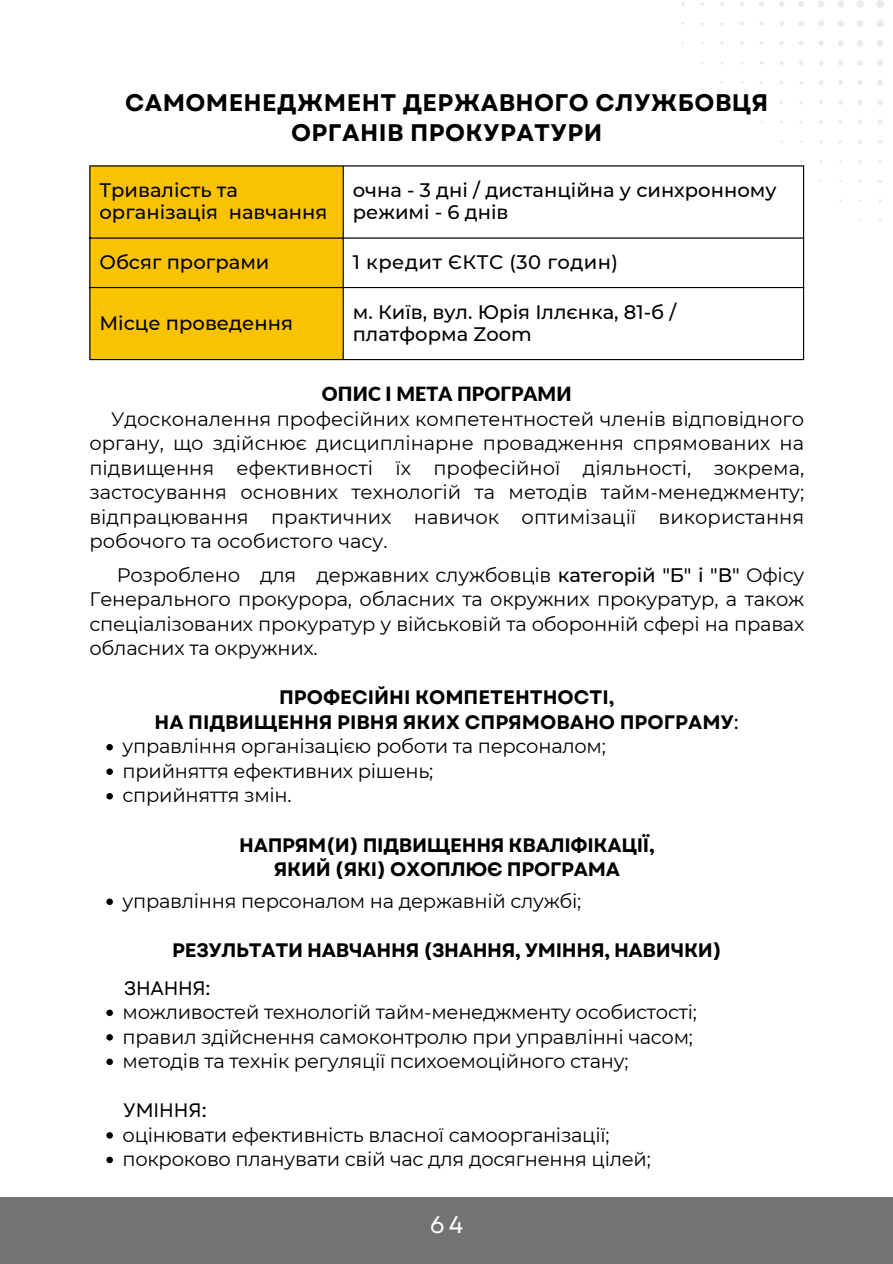
<style>
.page{position:relative;width:893px;height:1264px;background:#fff}
.page>*{position:absolute;margin:0;border:0;box-sizing:border-box;transform-origin:0 0}
.t1{font:700 24px/30.3px "Garet";letter-spacing:.015em;color:#000;text-align:center}
.t2{font:24px "Garet";color:#fff}
.t3{font:19.5px/24.5px "Montserrat";letter-spacing:-.015em;color:#000;text-align:justify}
.t4{font:700 19.5px/24.5px "Garet";letter-spacing:-.015em;color:#000;text-align:center}
.t5{font:500 19.5px/22.5px "Montserrat";color:#000}
.t6{font:500 19.5px "Montserrat";letter-spacing:.025em;color:#000}
.t7{font:900 19.5px "Lato";letter-spacing:.005em;color:#000}
.t8{font:19.5px "Garet";letter-spacing:-.005em;color:#000}
.s1{font-weight:500}
.s2{font-weight:400}
</style>
<div class="page">
<div style="left:0;top:1197px;width:892px;height:66px;background:#737373"></div>
<svg style="left:876px;top:0;width:8px;height:8px"></svg>
<svg style="left:877px;top:20px;width:6px;height:7px"></svg>
<svg style="left:857px;top:0;width:6px;height:8px"></svg>
<svg style="left:837px;top:1px;width:7px;height:6px"></svg>
<svg style="left:877px;top:40px;width:6px;height:7px"></svg>
<svg style="left:857px;top:20px;width:6px;height:7px"></svg>
<svg style="left:818px;top:1px;width:6px;height:6px"></svg>
<svg style="left:857px;top:40px;width:6px;height:7px"></svg>
<svg style="left:877px;top:60px;width:6px;height:6px"></svg>
<svg style="left:837px;top:20px;width:6px;height:7px"></svg>
<svg style="left:798px;top:1px;width:6px;height:6px"></svg>
<svg style="left:877px;top:80px;width:6px;height:5px"></svg>
<svg style="left:818px;top:21px;width:6px;height:5px"></svg>
<svg style="left:838px;top:41px;width:5px;height:5px"></svg>
<svg style="left:857px;top:60px;width:6px;height:6px"></svg>
<svg style="left:798px;top:21px;width:5px;height:5px"></svg>
<svg style="left:818px;top:40px;width:5px;height:6px"></svg>
<svg style="left:779px;top:1px;width:5px;height:6px"></svg>
<svg style="left:877px;top:100px;width:5px;height:5px"></svg>
<svg style="left:857px;top:80px;width:5px;height:5px"></svg>
<svg style="left:838px;top:60px;width:5px;height:6px"></svg>
<svg style="left:819px;top:61px;width:4px;height:5px"></svg>
<svg style="left:759px;top:2px;width:5px;height:4px"></svg>
<svg style="left:798px;top:41px;width:5px;height:4px"></svg>
<svg style="left:779px;top:21px;width:5px;height:5px"></svg>
<svg style="left:878px;top:119px;width:4px;height:5px"></svg>
<svg style="left:838px;top:80px;width:5px;height:5px"></svg>
<svg style="left:858px;top:100px;width:4px;height:5px"></svg>
<svg style="left:740px;top:2px;width:4px;height:5px"></svg>
<svg style="left:839px;top:100px;width:4px;height:5px"></svg>
<svg style="left:799px;top:60px;width:4px;height:5px"></svg>
<svg style="left:878px;top:140px;width:4px;height:4px"></svg>
<svg style="left:759px;top:21px;width:5px;height:5px"></svg>
<svg style="left:779px;top:41px;width:5px;height:4px"></svg>
<svg style="left:858px;top:119px;width:4px;height:5px"></svg>
<svg style="left:818px;top:80px;width:5px;height:4px"></svg>
<svg style="left:799px;top:81px;width:4px;height:4px"></svg>
<svg style="left:819px;top:100px;width:4px;height:4px"></svg>
<svg style="left:838px;top:120px;width:4px;height:4px"></svg>
<svg style="left:858px;top:140px;width:4px;height:4px"></svg>
<svg style="left:878px;top:160px;width:4px;height:3px"></svg>
<svg style="left:740px;top:22px;width:4px;height:3px"></svg>
<svg style="left:759px;top:41px;width:4px;height:4px"></svg>
<svg style="left:720px;top:2px;width:4px;height:4px"></svg>
<svg style="left:106px;top:744px;width:7px;height:6px"></svg>
<svg style="left:106px;top:768px;width:7px;height:7px"></svg>
<svg style="left:106px;top:793px;width:7px;height:6px"></svg>
<svg style="left:106px;top:898px;width:7px;height:7px"></svg>
<svg style="left:106px;top:1009px;width:7px;height:7px"></svg>
<svg style="left:106px;top:1034px;width:7px;height:6px"></svg>
<svg style="left:106px;top:1058px;width:7px;height:7px"></svg>
<svg style="left:106px;top:1132px;width:7px;height:6px"></svg>
<svg style="left:106px;top:1156px;width:7px;height:7px"></svg>
<div style="left:90px;top:166px;width:252px;height:193px;background:#f9c302"></div>
<svg style="left:344px;top:166px;width:458px;height:123px"></svg>
<hr style="left:89px;top:166px;width:1px;height:193px;background:#000">
<hr style="left:342px;top:166px;width:2px;height:193px;background:#000">
<hr style="left:802px;top:166px;width:2px;height:193px;background:#000">
<hr style="left:89px;top:165px;width:715px;height:1px;background:#000">
<hr style="left:89px;top:237px;width:715px;height:1px;background:#000">
<hr style="left:89px;top:287px;width:715px;height:1px;background:#000">
<hr style="left:89px;top:359px;width:715px;height:1px;background:#000">
<h1 class="t1" style="left:125px;top:87px;width:645px">САМОМЕНЕДЖМЕНТ ДЕРЖАВНОГО СЛУЖБОВЦЯ<br>ОРГАНІВ ПРОКУРАТУРИ</h1>
<p class="t5" style="left:99px;top:179px;width:229px">Тривалість та організація навчання</p>
<p class="t5" style="left:353px;top:179px;width:425px">очна - 3 дні / дистанційна у синхронному режимі - 6 днів</p>
<p class="t5" style="left:99px;top:251px;width:171px">Обсяг програми</p>
<h3 class="t6" style="left:353px;top:250px;width:267px">1 кредит ЄКТС (30 годин)</h3>
<p class="t5" style="left:99px;top:311px;width:195px">Місце проведення</p>
<p class="t5" style="left:353px;top:300px;width:325px">м. Київ, вул. Юрія Іллєнка, 81-б /</p>
<p class="t5" style="left:353px;top:323px;width:180px">платформа Zoom</p>
<p class="t7" style="left:322px;top:382px;width:251px">ОПИС І МЕТА ПРОГРАМИ</p>
<p class="t3" style="left:89px;top:406px;width:716px;text-indent:22px">Удосконалення професійних компетентностей членів відповідного органу, що здійснює дисциплінарне провадження спрямованих на підвищення ефективності їх професійної діяльності, зокрема, застосування основних технологій та методів тайм-менеджменту; відпрацювання практичних навичок оптимізації використання робочого та особистого часу.</p>
<p class="t3" style="left:89px;top:562px;width:716px;text-indent:27px">Розроблено для державних службовців <span class="s1">категорій "Б" і "В"</span> Офісу Генерального прокурора, обласних та окружних прокуратур, а також спеціалізованих прокуратур у військовій та оборонній сфері на правах обласних та окружних.</p>
<p class="t4" style="left:155px;top:685px;width:585px">ПРОФЕСІЙНІ КОМПЕТЕНТНОСТІ,<br>НА ПІДВИЩЕННЯ РІВНЯ ЯКИХ СПРЯМОВАНО ПРОГРАМУ<span class="s2">:</span></p>
<p class="t3" style="left:122px;top:734px;width:485px">управління організацією роботи та персоналом;</p>
<p class="t3" style="left:122px;top:758px;width:312px">прийняття ефективних рішень;</p>
<p class="t3" style="left:122px;top:783px;width:170px">сприйняття змін.</p>
<p class="t4" style="left:239px;top:832px;width:417px">НАПРЯМ(И) ПІДВИЩЕННЯ КВАЛІФІКАЦІЇ,<br>ЯКИЙ (ЯКІ) ОХОПЛЮЄ ПРОГРАМА</p>
<p class="t3" style="left:122px;top:888px;width:460px">управління персоналом на державній службі;</p>
<h3 class="t4" style="left:172px;top:938px;width:551px">РЕЗУЛЬТАТИ НАВЧАННЯ (ЗНАННЯ, УМІННЯ, НАВИЧКИ)</h3>
<p class="t8" style="left:124px;top:973px;width:88px">ЗНАННЯ:</p>
<p class="t3" style="left:122px;top:999px;width:575px">можливостей технологій тайм-менеджменту особистості;</p>
<p class="t3" style="left:122px;top:1024px;width:572px">правил здійснення самоконтролю при управлінні часом;</p>
<h2 class="t3" style="left:122px;top:1048px;width:507px">методів та технік регуляції психоемоційного стану;</h2>
<p class="t8" style="left:123px;top:1096px;width:85px">УМІННЯ:</p>
<h2 class="t3" style="left:122px;top:1122px;width:488px">оцінювати ефективність власної самоорганізації;</h2>
<h3 class="t3" style="left:122px;top:1146px;width:529px">покроково планувати свій час для досягнення цілей;</h3>
<p class="t2" style="left:430px;top:1206px;width:35px">64</p>
</div>
